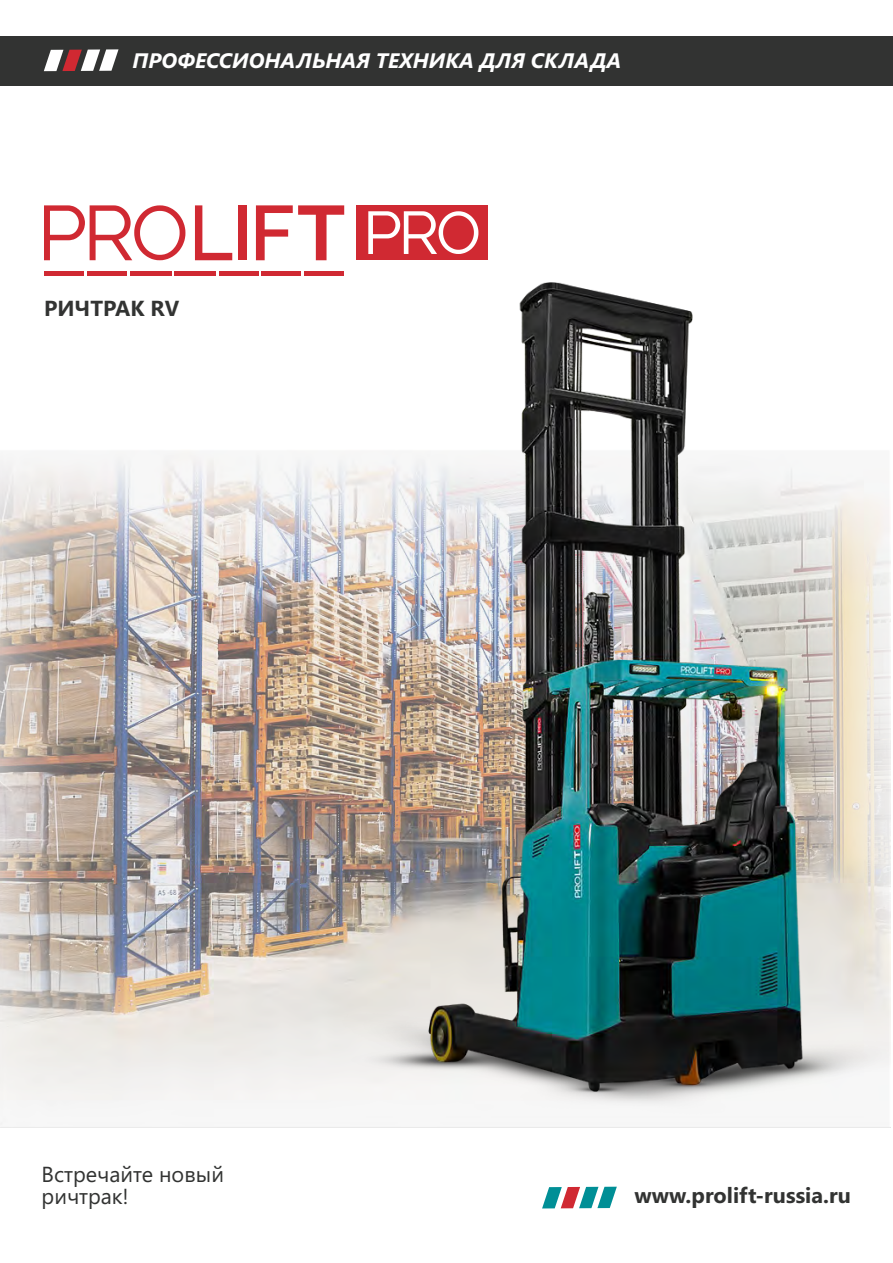
<style>
.page{position:relative;width:893px;height:1263px;background:#fff}
.page>*{position:absolute;margin:0;border:0;box-sizing:border-box;transform-origin:0 0}
.t1{font:700 21.75px "Segoe UI";color:#323332}
.t2{font:21.75px/21.5px "Segoe UI";color:#323332}
.t3{font:italic 700 21px "Segoe UI";color:#fff}
</style>
<div class="page">
<img style="left:0;top:451px;width:328px;height:677px">
<div style="left:0;top:36px;width:893px;height:49px;background:#323332"></div>
<svg style="left:44px;top:49px;width:75px;height:22px"></svg>
<div style="left:356px;top:205px;width:132px;height:55px;background:#d02932"></div>
<svg style="left:195px;top:205px;width:37px;height:55px"></svg>
<div style="left:238px;top:205px;width:8px;height:55px;background:#d02932"></div>
<div style="left:44px;top:271px;width:40px;height:5px;background:#d02932"></div>
<div style="left:87px;top:271px;width:40px;height:5px;background:#d02932"></div>
<div style="left:130px;top:271px;width:41px;height:5px;background:#d02932"></div>
<div style="left:174px;top:271px;width:42px;height:5px;background:#d02932"></div>
<div style="left:219px;top:271px;width:39px;height:5px;background:#d02932"></div>
<div style="left:262px;top:271px;width:39px;height:5px;background:#d02932"></div>
<div style="left:304px;top:271px;width:40px;height:5px;background:#d02932"></div>
<svg style="left:256px;top:205px;width:88px;height:55px"></svg>
<svg style="left:44px;top:205px;width:141px;height:55px"></svg>
<svg style="left:368px;top:211px;width:110px;height:43px"></svg>
<svg style="left:542px;top:1187px;width:75px;height:21px"></svg>
<img style="left:328px;top:282px;width:563px;height:846px">
<p class="t3" style="left:133px;top:52px;width:490px">ПРОФЕССИОНАЛЬНАЯ ТЕХНИКА ДЛЯ СКЛАДА</p>
<p class="t1" style="left:44px;top:300px;width:137px">РИЧТРАК RV</p>
<p class="t2" style="left:42px;top:1166px;width:184px">Встречайте новый ричтрак!</p>
<p class="t1" style="left:634px;top:1187px;width:218px">www.prolift-russia.ru</p>
</div>
